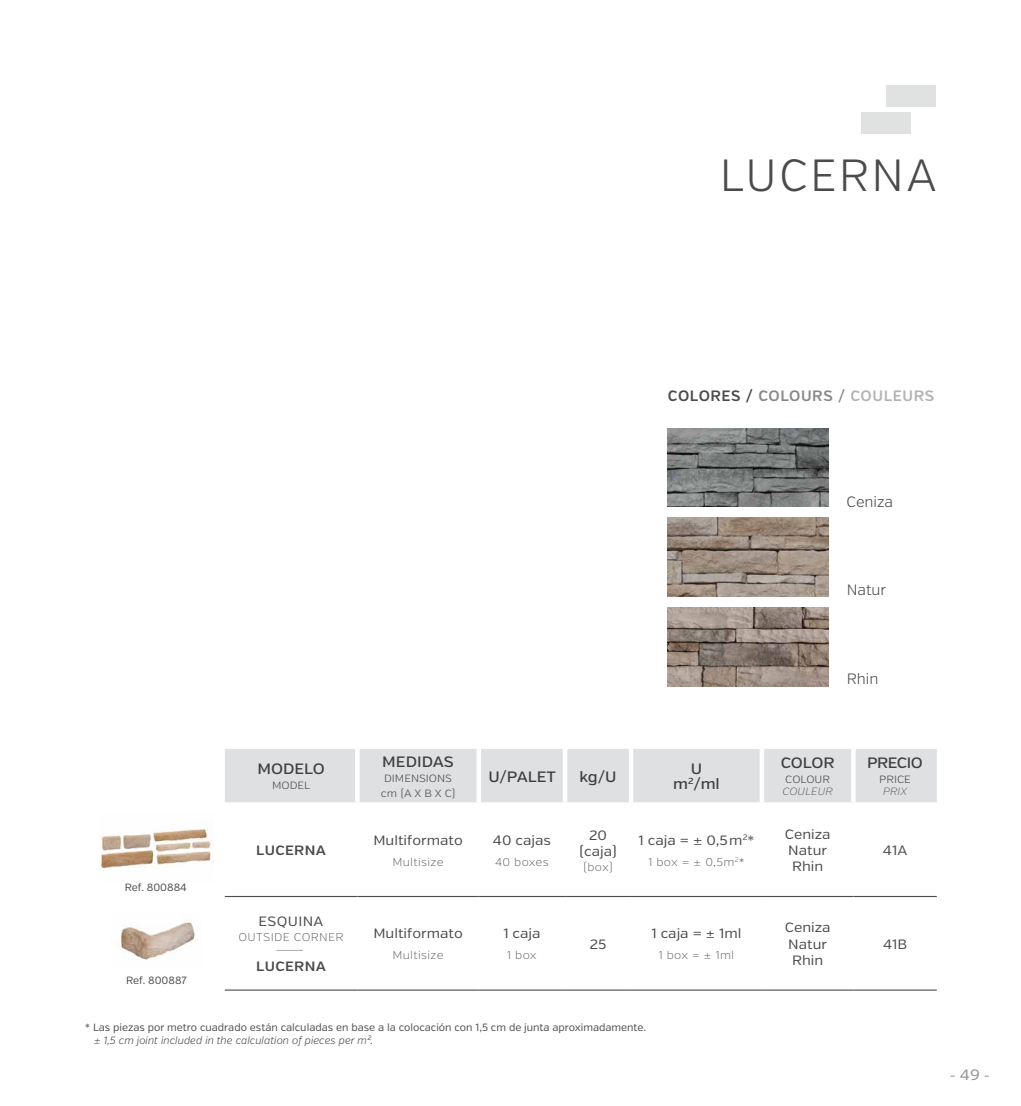
<style>
.page{position:relative;width:1021px;height:1106px;background:#fff}
.page>*{position:absolute;margin:0;border:0;box-sizing:border-box;transform-origin:0 0}
.t1{font:300 45px "Verb";letter-spacing:.05em;color:#4b4b4d}
.t2{font:500 15px/15px "Verb";color:#3e3d40;text-align:center;scale:1.08 1}
.t3{font:600 15px "Verb";letter-spacing:.04em;color:#88898b}
.t4{font:300 15px "Verb";color:#4b4b4d}
.t5{font:13.5px/16.2px "Verb";color:#4b4b4d;scale:1.08 1}
.t6{font:600 13.5px "Verb";letter-spacing:.025em;color:#4b4b4d;scale:1.08 1}
.t7{font:13.5px "Verb";letter-spacing:.025em;color:#4b4b4d;scale:1.08 1}
.t8{font:13.5px "Verb";color:#929395;scale:1.08 1}
.t9{font:200 11.25px "Verb";letter-spacing:.025em;color:#4b4b4d;scale:1.08 1}
.t10{font:10.5px "Verb";color:#4b4b4d}
.t11{font:italic 300 10.5px "Verb";color:#4b4b4d}
.t12{font:300 10.5px/15px "Verb";color:#4b4b4d;text-align:center;scale:1.08 1}
.t13{font:italic 200 10.5px "Verb";color:#4b4b4d;scale:1.08 1}
.s1{color:#4b4b4d}
.s2{color:#3e3d40}
.s3{color:#b1b3b4}
.s4{font-size:15px}
</style>
<div class="page">
<div style="left:861px;top:112px;width:49px;height:22px;background:#e0e1e1"></div>
<div style="left:886px;top:85px;width:49px;height:22px;background:#e0e1e1"></div>
<div style="left:225px;top:749px;width:711px;height:53px;background:#dfe0e1"></div>
<hr style="left:225px;top:896px;width:132px;height:1px;background:#4b4b4d">
<hr style="left:357px;top:896px;width:122px;height:1px;background:#4b4b4d">
<hr style="left:479px;top:896px;width:86px;height:1px;background:#4b4b4d">
<hr style="left:565px;top:896px;width:66px;height:1px;background:#4b4b4d">
<hr style="left:631px;top:896px;width:131px;height:1px;background:#4b4b4d">
<hr style="left:762px;top:896px;width:91px;height:1px;background:#4b4b4d">
<hr style="left:853px;top:896px;width:83px;height:1px;background:#4b4b4d">
<hr style="left:225px;top:989px;width:132px;height:1px;background:#4b4b4d">
<hr style="left:357px;top:989px;width:122px;height:1px;background:#4b4b4d">
<hr style="left:479px;top:989px;width:86px;height:1px;background:#4b4b4d">
<hr style="left:565px;top:989px;width:66px;height:1px;background:#4b4b4d">
<hr style="left:631px;top:989px;width:131px;height:1px;background:#4b4b4d">
<hr style="left:762px;top:989px;width:91px;height:1px;background:#4b4b4d">
<hr style="left:853px;top:989px;width:83px;height:1px;background:#4b4b4d">
<hr style="left:355px;top:749px;width:4px;height:53px;background:#fff">
<div style="left:476px;top:749px;width:5px;height:53px;background:#fff"></div>
<hr style="left:563px;top:749px;width:4px;height:53px;background:#fff">
<div style="left:628px;top:749px;width:5px;height:53px;background:#fff"></div>
<div style="left:759px;top:749px;width:5px;height:53px;background:#fff"></div>
<hr style="left:851px;top:749px;width:4px;height:53px;background:#fff">
<hr style="left:276px;top:949px;width:27px;height:2px;background:#b1b3b4">
<img style="left:100px;top:828px;width:114px;height:41px">
<img style="left:120px;top:922px;width:78px;height:38px">
<img style="left:668px;top:518px;width:160px;height:78px">
<img style="left:668px;top:428px;width:160px;height:79px">
<img style="left:668px;top:607px;width:160px;height:79px">
<h1 class="t1" style="left:720px;top:149px;width:218px">LUCERNA</h1>
<h2 class="t3" style="left:668px;top:387px;width:268px"><span class="s1">COLORES</span> <span class="s2">/</span> COLOURS / <span class="s3">COULEURS</span></h2>
<h2 class="t4" style="left:846px;top:492px;width:48px">Ceniza</h2>
<h2 class="t4" style="left:846px;top:581px;width:41px">Natur</h2>
<h2 class="t4" style="left:846px;top:670px;width:33px">Rhin</h2>
<h2 class="t2" style="left:257px;top:762px;width:64px">MODELO</h2>
<p class="t12" style="left:272px;top:778px;width:37px">MODEL</p>
<h2 class="t2" style="left:382px;top:754px;width:68px">MEDIDAS</h2>
<p class="t12" style="left:381px;top:771px;width:70px">DIMENSIONS cm (A X B X C)</p>
<h2 class="t2" style="left:488px;top:769px;width:64px">U/PALET</h2>
<h2 class="t2" style="left:579px;top:769px;width:36px">kg/U</h2>
<h2 class="t2" style="left:673px;top:762px;width:45px">U m<sup>2</sup>/ml</h2>
<h2 class="t2" style="left:780px;top:756px;width:51px">COLOR</h2>
<p class="t12" style="left:785px;top:772px;width:43px">COLOUR</p>
<p class="t13" style="left:782px;top:785px;width:48px">COULEUR</p>
<h2 class="t2" style="left:867px;top:756px;width:53px">PRECIO</h2>
<p class="t12" style="left:879px;top:772px;width:31px">PRICE</p>
<p class="t13" style="left:883px;top:785px;width:24px">PRIX</p>
<p class="t6" style="left:256px;top:842px;width:66px">LUCERNA</p>
<p class="t5" style="left:373px;top:832px;width:84px">Multiformato</p>
<p class="t9" style="left:392px;top:855px;width:49px">Multisize</p>
<p class="t5" style="left:493px;top:832px;width:55px">40 cajas</p>
<p class="t9" style="left:495px;top:855px;width:51px">40 boxes</p>
<p class="t5" style="left:579px;top:827px;width:36px;text-align:center">20 (caja)</p>
<p class="t9" style="left:583px;top:860px;width:29px">(box)</p>
<p class="t5" style="left:638px;top:832px;width:109px">1 caja = ± 0,5m<sup>2</sup>*</p>
<p class="t9" style="left:648px;top:855px;width:91px">1 box = ± 0,5m<sup>2</sup>*</p>
<p class="t5" style="left:784px;top:826px;width:44px">Ceniza<br>Natur<br>Rhin</p>
<p class="t5" style="left:883px;top:842px;width:24px">41A</p>
<p class="t10" style="left:125px;top:880px;width:63px">Ref. 800884</p>
<p class="t7" style="left:258px;top:913px;width:62px">ESQUINA</p>
<p class="t9" style="left:238px;top:930px;width:99px">OUTSIDE CORNER</p>
<p class="t6" style="left:256px;top:958px;width:66px">LUCERNA</p>
<p class="t5" style="left:373px;top:925px;width:84px">Multiformato</p>
<p class="t9" style="left:392px;top:948px;width:49px">Multisize</p>
<p class="t5" style="left:503px;top:925px;width:36px">1 caja</p>
<p class="t9" style="left:507px;top:948px;width:29px">1 box</p>
<p class="t5" style="left:589px;top:936px;width:17px">25</p>
<p class="t5" style="left:651px;top:925px;width:85px">1 caja = ± 1ml</p>
<p class="t9" style="left:658px;top:948px;width:71px">1 box = ± 1ml</p>
<p class="t5" style="left:784px;top:919px;width:44px">Ceniza<br>Natur<br>Rhin</p>
<p class="t5" style="left:883px;top:936px;width:24px">41B</p>
<p class="t10" style="left:126px;top:973px;width:62px">Ref. 800887</p>
<p class="t10" style="left:85px;top:1021px;width:562px">* Las piezas por metro cuadrado están calculadas en base a la colocación con 1,5 cm de junta aproximadamente.</p>
<p class="t11" style="left:94px;top:1033px;width:281px">± 1,5 cm joint included in the calculation of pieces per m².</p>
<p class="t8" style="left:949px;top:1066px;width:39px">- <span class="s4">49</span> -</p>
</div>
